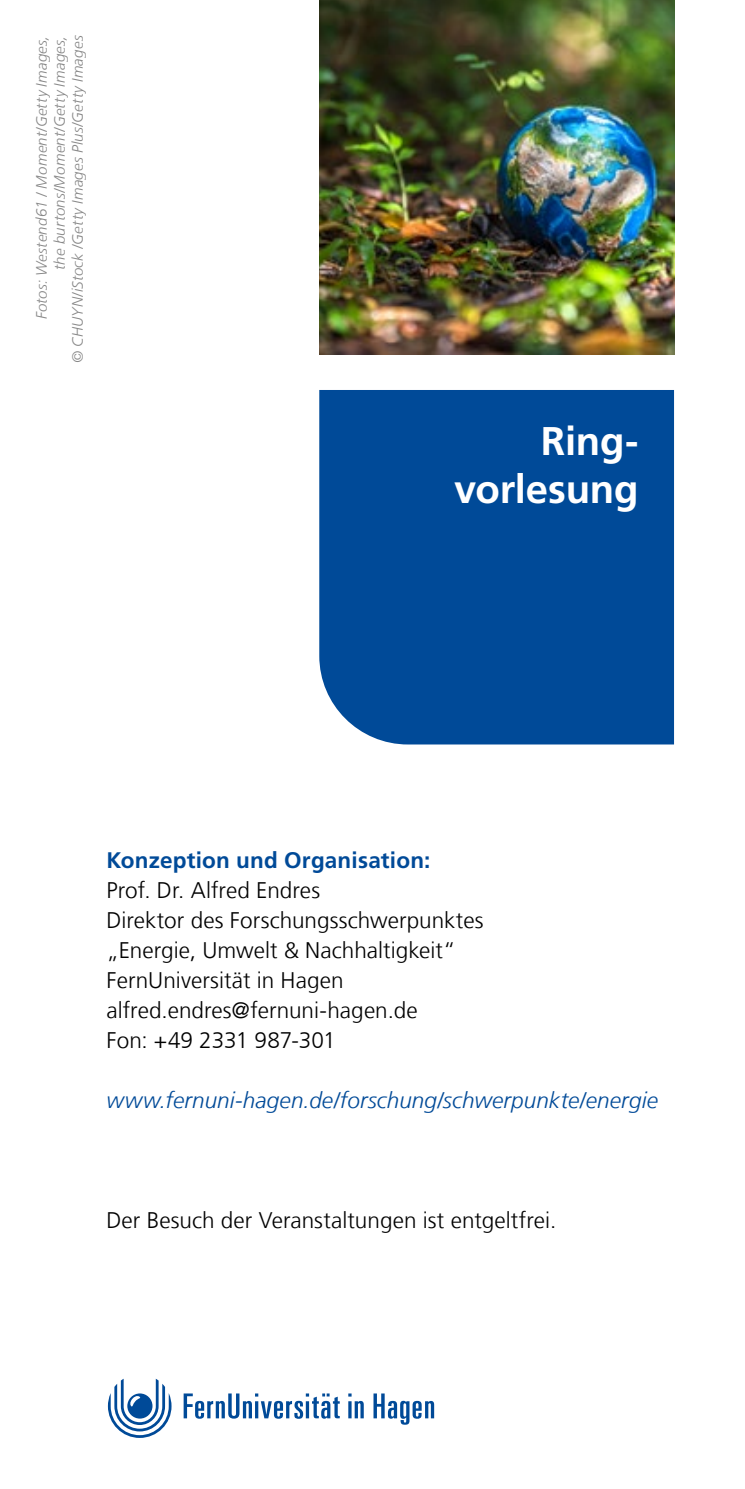
<style>
.page{position:relative;width:745px;height:1489px;background:#fff}
.page>*{position:absolute;margin:0;border:0;box-sizing:border-box;transform-origin:0 0}
.t1{font:700 40px/48px "Frutiger LT Com";letter-spacing:-.005em;color:#fff;text-align:right}
.t2{font:300 22.5px/30px "Frutiger LT Com";letter-spacing:.005em;color:#000}
.t3{font:italic 300 22.5px "Frutiger LT Com";letter-spacing:.005em;color:#004a98}
.t4{font:700 22.5px "Frutiger LT Com";letter-spacing:.01em;color:#004a98}
.t5{font:italic 300 15px/18px "Frutiger LT Com";letter-spacing:.015em;color:#878787;text-align:right}
</style>
<div class="page">
<div style="left:319px;top:390px;width:354px;height:354px;background:#004a98"></div>
<svg style="left:183px;top:1393px;width:251px;height:31px"></svg>
<svg style="left:108px;top:1378px;width:63px;height:59px"></svg>
<img style="left:319px;top:0;width:354px;height:354px">
<p class="t5" style="left:33px;top:319px;width:286px;rotate:-90deg">Fotos: Westend61 / Moment/Getty Images, the burtons/Moment/Getty Images,</p>
<p class="t5" style="left:69px;top:363px;width:329px;rotate:-90deg">© CHUYN/iStock /Getty Images Plus/Getty Images</p>
<p class="t1" style="left:454px;top:417px;width:186px">Ring&shy;vorlesung</p>
<p class="t4" style="left:106px;top:846px;width:325px">Konzeption und Organisation:</p>
<p class="t2" style="left:106px;top:875px;width:215px">Prof. Dr. Alfred Endres</p>
<p class="t2" style="left:106px;top:905px;width:378px">Direktor des Forschungsschwerpunktes „Energie, Umwelt &amp; Nachhaltigkeit“</p>
<p class="t2" style="left:106px;top:965px;width:238px">FernUniversität in Hagen</p>
<p class="t2" style="left:106px;top:995px;width:312px">alfred.endres@fernuni-hagen.de</p>
<p class="t2" style="left:106px;top:1025px;width:231px">Fon: +49 2331 987-301</p>
<p class="t3" style="left:106px;top:1086px;width:552px">www.fernuni-hagen.de/forschung/schwerpunkte/energie</p>
<p class="t2" style="left:106px;top:1205px;width:451px">Der Besuch der Veranstaltungen ist entgeltfrei.</p>
</div>
